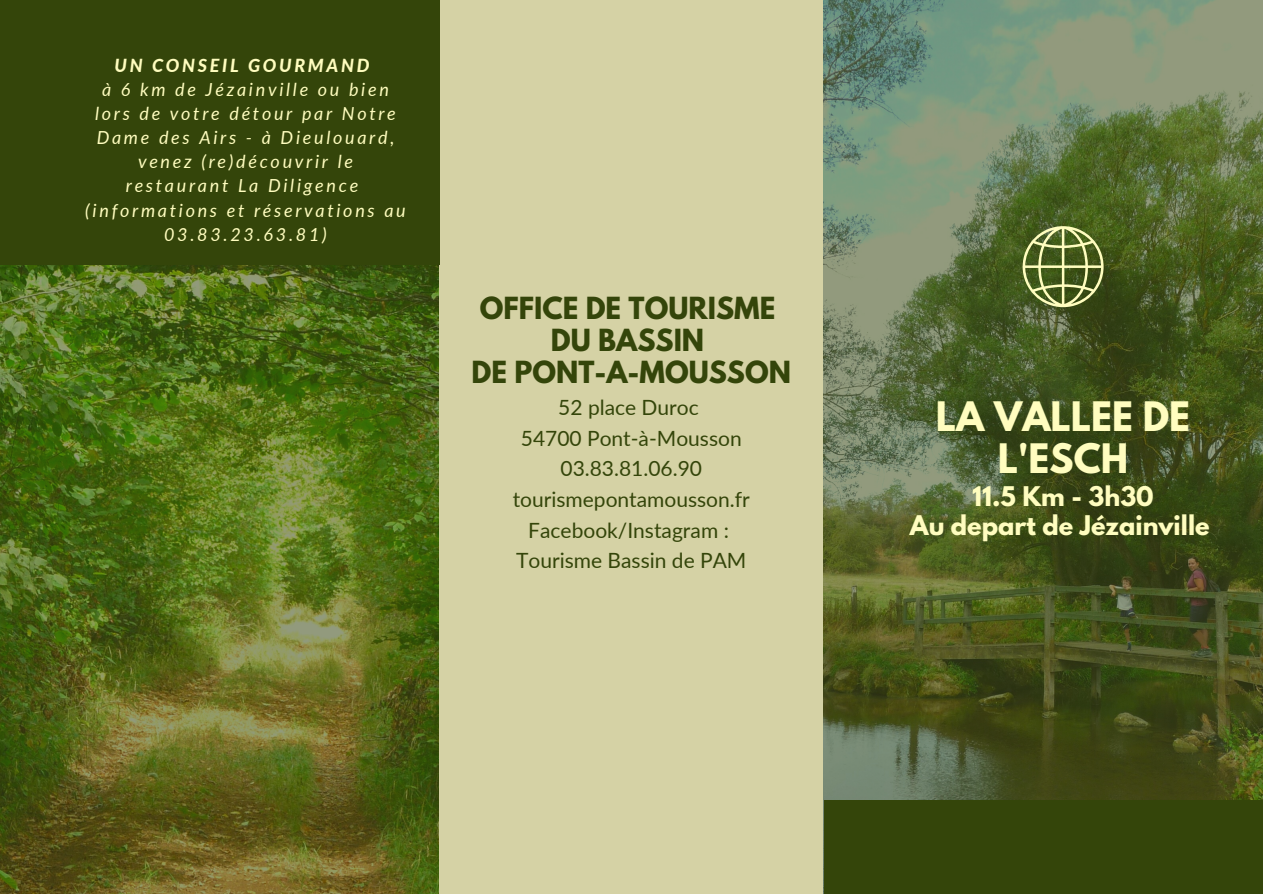
<style>
.page{position:relative;width:1263px;height:894px;background:#fff}
.page>*{position:absolute;margin:0;border:0;box-sizing:border-box;transform-origin:0 0}
.t1{font:700 36px/42.6px "League Spartan";color:#fffdbf;text-align:center}
.t2{font:700 27px/31.7px "League Spartan";color:#34450a;text-align:center}
.t3{font:700 24px/28.5px "League Spartan";color:#fffdbf;text-align:center}
.t4{font:21px/30.6px "Lato";color:#34450a;text-align:center}
.t5{font:italic 18px/24px "Lato";letter-spacing:.15em;color:#fffdbf;text-align:center}
.t6{font:italic 800 18px "Lato";letter-spacing:.15em;color:#fffdbf}
</style>
<div class="page">
<img style="left:823px;top:0;width:440px;height:893px">
<img style="left:0;top:264px;width:439px;height:629px">
<div style="left:439px;top:0;width:384px;height:893px;background:#d5d2a5"></div>
<div style="left:825px;top:800px;width:438px;height:93px;background:#34450a"></div>
<div style="left:0;top:0;width:440px;height:264px;background:#34450a"></div>
<svg style="left:1023px;top:226px;width:81px;height:81px;background:#718044"></svg>
<p class="t6" style="left:115px;top:54px;width:256px">UN CONSEIL GOURMAND</p>
<p class="t5" style="left:85px;top:77px;width:322px">à 6 km de Jézainville ou bien lors de votre détour par Notre<br>Dame des Airs - à Dieulouard, venez (re)découvrir le restaurant La Diligence (informations et réservations au<br>03.83.23.63.81)</p>
<h2 class="t2" style="left:472px;top:296px;width:321px">OFFICE DE TOURISME<br>DU BASSIN<br>DE PONT-A-MOUSSON</h2>
<p class="t4" style="left:513px;top:391px;width:239px">52 place Duroc<br>54700 Pont-à-Mousson<br>03.83.81.06.90 tourismepontamousson.fr<br>Facebook/Instagram :<br>Tourisme Bassin de PAM</p>
<h1 class="t1" style="left:936px;top:399px;width:256px">LA VALLEE DE<br>L'ESCH</h1>
<h3 class="t3" style="left:910px;top:485px;width:301px">11.5 Km - 3h30<br>Au depart de Jézainville</h3>
</div>
